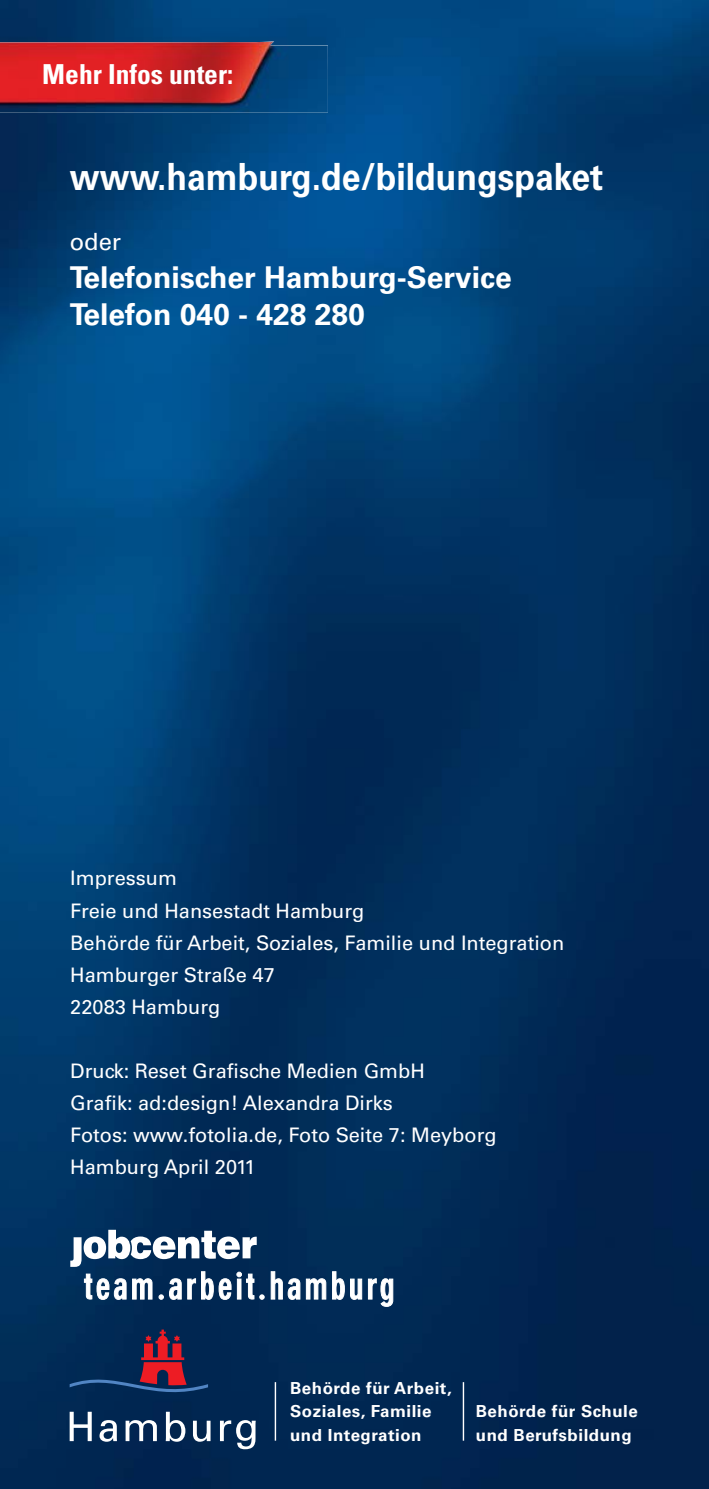
<style>
.page{position:relative;width:709px;height:1489px;background:#fff}
.page>*{position:absolute;margin:0;border:0;box-sizing:border-box;transform-origin:0 0}
.t1{font:700 37.5px "Univers LT Std";color:#fff;scale:.9 1}
.t2{font:700 30px/37.5px "Univers LT Std";color:#fff}
.t3{font:700 condensed 27.5px "Univers LT Std";color:#fff}
.t4{font:23.75px "Univers LT Std";color:#fff}
.t5{font:20px/32px "Univers LT Std";color:#fff}
.t6{font:700 16.5px/23.8px "Univers LT Std";letter-spacing:.03em;color:#fff}
</style>
<div class="page">
<img style="left:0;top:0;width:709px;height:1488px">
<svg style="left:70px;top:1229px;width:194px;height:71px"></svg>
<svg style="left:270px;top:1270px;width:123px;height:37px"></svg>
<div style="left:384px;top:1281px;width:6px;height:15px;border:1px solid #fff;border-radius:50%"></div>
<img style="left:0;top:41px;width:328px;height:72px">
<svg style="left:70px;top:1411px;width:22px;height:29px"></svg>
<svg style="left:99px;top:1419px;width:18px;height:22px"></svg>
<svg style="left:126px;top:1419px;width:31px;height:21px"></svg>
<svg style="left:166px;top:1411px;width:19px;height:30px"></svg>
<svg style="left:193px;top:1420px;width:17px;height:21px"></svg>
<svg style="left:220px;top:1419px;width:36px;height:29px"></svg>
<svg style="left:70px;top:1329px;width:138px;height:65px;background:#292a50"></svg>
<hr style="left:275px;top:1381px;width:1px;height:59px;background:#fff">
<hr style="left:463px;top:1381px;width:1px;height:59px;background:#fff">
<h3 class="t3" style="left:42px;top:61px;width:192px">Mehr Infos unter:</h3>
<h1 class="t1" style="left:70px;top:159px;width:594px">www.hamburg.de/bildungspaket</h1>
<p class="t4" style="left:70px;top:230px;width:53px">oder</p>
<h2 class="t2" style="left:70px;top:260px;width:443px">Telefonischer Hamburg-Service<br>Telefon 040 - 428 280</h2>
<p class="t5" style="left:70px;top:863px;width:495px">Impressum<br>Freie und Hansestadt Hamburg<br>Behörde für Arbeit, Soziales, Familie und Integration<br>Hamburger Straße 47<br>22083 Hamburg</p>
<p class="t5" style="left:70px;top:1056px;width:428px">Druck: Reset Grafische Medien GmbH<br>Grafik: ad:design! Alexandra Dirks<br>Fotos: www.fotolia.de, Foto Seite 7: Meyborg Hamburg April 2011</p>
<p class="t6" style="left:290px;top:1376px;width:163px">Behörde für Arbeit,<br>Soziales, Familie und Integration</p>
<p class="t6" style="left:476px;top:1400px;width:164px">Behörde für Schule und Berufsbildung</p>
</div>
